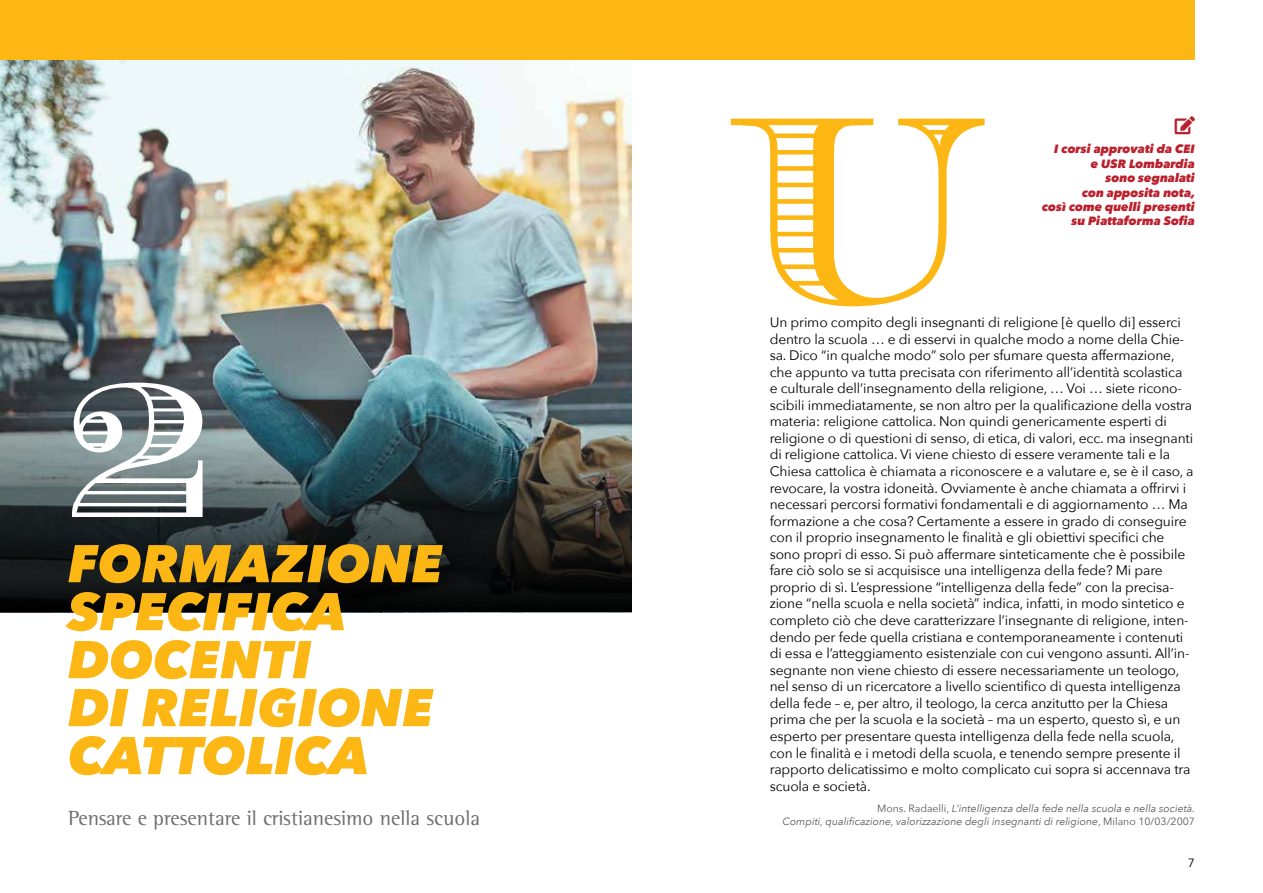
<style>
.page{position:relative;width:1263px;height:893px;background:#fff}
.page>*{position:absolute;margin:0;border:0;box-sizing:border-box;transform-origin:0 0}
.t1{font:270px "Ecuyer DAX";color:#fdb714}
.t2{font:195px "Ecuyer DAX";color:#fff}
.t3{font:italic 800 52.5px/48px "Avenir Next";color:#fdb714}
.t4{font:21px "Rotis Semi Serif";color:#6d6e71}
.t5{font:13.8px/16.6px "Avenir Next";letter-spacing:-.01em;color:#000}
.t6{font:italic 800 12px/14.4px "Avenir Next";color:#bb202d;text-align:right}
.t7{font:12px "Avenir Next";color:#000}
.t8{font:italic 10.5px/12.6px "Avenir Next";color:#58595b;text-align:right}
.s1{font-style:normal}
</style>
<div class="page">
<img style="left:0;top:60px;width:631px;height:251px">
<img style="left:0;top:311px;width:631px;height:301px">
<div style="left:0;top:0;width:1195px;height:60px;background:#fdb714"></div>
<h2 class="t2" style="left:68px;top:339px;width:140px">2</h2>
<h3 class="t3" style="left:68px;top:539px;width:376px">FORMAZIONE<br>SPECIFICA<br>DOCENTI<br>DI RELIGIONE<br>CATTOLICA</h3>
<h3 class="t4" style="left:68px;top:806px;width:414px">Pensare e presentare il cristianesimo nella scuola</h3>
<h1 class="t1" style="left:725px;top:53px;width:266px">U</h1>
<p class="t6" style="left:1042px;top:142px;width:155px">I corsi approvati da CEI<br>e USR Lombardia<br>sono segnalati<br>con apposita nota,<br>così come quelli presenti su Piattaforma Sofia</p>
<p class="t5" style="left:770px;top:313px;width:425px">Un primo compito degli insegnanti di religione [è quello di] esserci dentro la scuola … e di esservi in qualche modo a nome della Chie&shy;sa. Dico “in qualche modo” solo per sfumare questa affermazione, che appunto va tutta precisata con riferimento all’identità scolastica e culturale dell’insegnamento della religione, … Voi … siete ricono&shy;scibili immediatamente, se non altro per la qualificazione della vostra materia: religione cattolica. Non quindi genericamente esperti di religione o di questioni di senso, di etica, di valori, ecc. ma insegnanti di religione cattolica. Vi viene chiesto di essere veramente tali e la Chiesa cattolica è chiamata a riconoscere e a valutare e, se è il caso, a revocare, la vostra idoneità. Ovviamente è anche chiamata a offrirvi i necessari percorsi formativi fondamentali e di aggiornamento … Ma formazione a che cosa? Certamente a essere in grado di conseguire con il proprio insegnamento le finalità e gli obiettivi specifici che sono propri di esso. Si può affermare sinteticamente che è possibile fare ciò solo se si acquisisce una intelligenza della fede? Mi pare proprio di sì. L’espressione “intelligenza della fede” con la precisa&shy;zione “nella scuola e nella società” indica, infatti, in modo sintetico e completo ciò che deve caratterizzare l’insegnante di religione, inten&shy;dendo per fede quella cristiana e contemporaneamente i contenuti di essa e l’atteggiamento esistenziale con cui vengono assunti. All’in&shy;segnante non viene chiesto di essere necessariamente un teologo, nel senso di un ricercatore a livello scientifico di questa intelligenza della fede – e, per altro, il teologo, la cerca anzitutto per la Chiesa prima che per la scuola e la società – ma un esperto, questo sì, e un esperto per presentare questa intelligenza della fede nella scuola, con le finalità e i metodi della scuola, e tenendo sempre presente il rapporto delicatissimo e molto complicato cui sopra si accennava tra scuola e società.</p>
<p class="t8" style="left:783px;top:802px;width:414px"><span class="s1">Mons. Radaelli,</span> L’intelligenza della fede nella scuola e nella società.<br>Compiti, qualificazione, valorizzazione degli insegnanti di religione<span class="s1">, Milano 10/03/2007</span></p>
<p class="t7" style="left:1188px;top:852px;width:8px">7</p>
</div>
